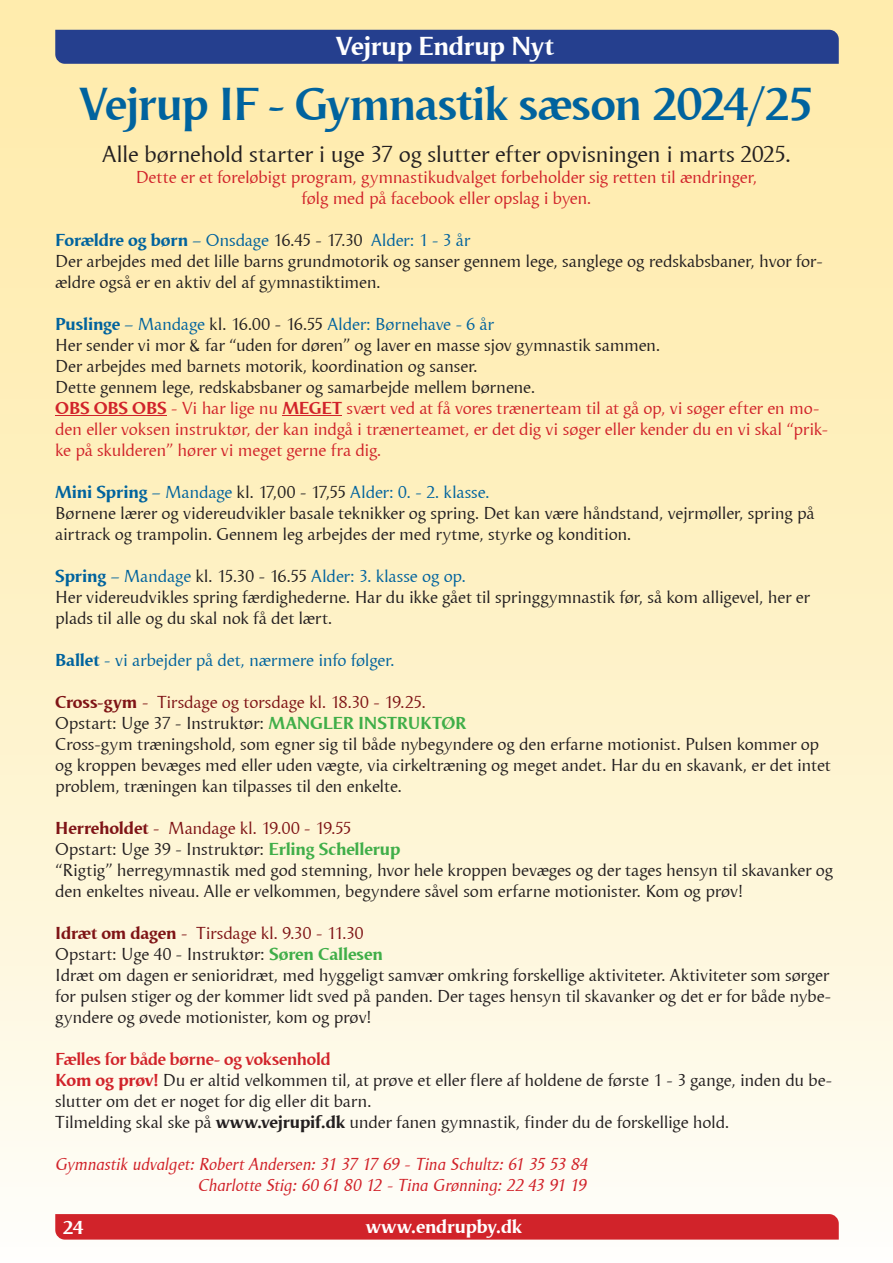
<style>
.page{position:relative;width:893px;height:1263px;background:#fff}
.page>*{position:absolute;margin:0;border:0;box-sizing:border-box;transform-origin:0 0}
.t1{font:48px "Odense Demi";letter-spacing:-.02em;color:#00639e}
.t2{font:700 27px "Odense";letter-spacing:-.015em;color:#fff}
.t3{font:24px "Odense";letter-spacing:-.015em;color:#231f20}
.t4{font:700 19.5px "Odense";letter-spacing:-.01em;color:#fff}
.t5{font:18px/21px "Odense";letter-spacing:-.015em;color:#231f20}
.t6{font:18px/21px "Odense";letter-spacing:-.015em;color:#d1232a;text-align:center}
.t7{font:italic 18px/21px "Odense";letter-spacing:-.01em;color:#d1232a;text-align:right}
.t8{font:18px "Odense";letter-spacing:-.015em;color:#00639e}
.t9{font:18px "Odense Demi";letter-spacing:-.01em;color:#d1232a}
.s1{font-weight:700;color:#00639e}
.s2{color:#00639e}
.s3{color:#231f20}
.s4{font-weight:700}
.s5{font-weight:700;color:#7f1416}
.s6{color:#7f1416}
.s7{font-weight:700;color:#40ae49}
.s8{font-weight:700;color:#d1232a}
</style>
<div class="page">
<div style="left:0;top:0;width:893px;height:1263px;background:linear-gradient(to bottom,#ffeaa3,#fefcf4)"></div>
<hr style="left:55px;top:416px;width:112px;height:1px;background:#d1232a">
<hr style="left:282px;top:416px;width:60px;height:1px;background:#d1232a">
<div style="left:55px;top:30px;width:784px;height:34px;background:#253f8e"></div>
<div style="left:55px;top:1214px;width:784px;height:25px;background:#d1232a"></div>
<h2 class="t2" style="left:336px;top:31px;width:219px">Vejrup Endrup Nyt</h2>
<h1 class="t1" style="left:79px;top:76px;width:735px">Vejrup IF - Gymnastik sæson 2024/25</h1>
<h3 class="t3" style="left:102px;top:140px;width:690px">Alle børnehold starter i uge 37 og slutter efter opvisningen i marts 2025.</h3>
<p class="t6" style="left:136px;top:166px;width:623px">Dette er et foreløbigt program, gymnastikudvalget forbeholder sig retten til ændringer, følg med på facebook eller opslag i byen.</p>
<p class="t5" style="left:55px;top:229px;width:769px"><span class="s1">Forældre og børn</span> <span class="s2">– Onsdage</span> 16.45 - 17.30 <span class="s2">Alder: 1 - 3 år<br></span>Der arbejdes med det lille barns grundmotorik og sanser gennem lege, sanglege og redskabsbaner, hvor for&shy;ældre også er en aktiv del af gymnastiktimen.</p>
<p class="t6" style="left:55px;top:313px;width:775px;text-align:left"><span class="s1">Puslinge</span> <span class="s2">– Mandage</span> <span class="s3">kl. 16.00 - 16.55</span> <span class="s2">Alder: Børnehave - 6 år<br></span><span class="s3">Her sender vi mor &amp; far “uden for døren” og laver en masse sjov gymnastik sammen.<br>Der arbejdes med barnets motorik, koordination og sanser.<br>Dette gennem lege, redskabsbaner og samarbejde mellem børnene.<br></span><span class="s4">OBS OBS OBS</span> - Vi har lige nu <span class="s4">MEGET</span> svært ved at få vores trænerteam til at gå op, vi søger efter en mo&shy;den eller voksen instruktør, der kan indgå i trænerteamet, er det dig vi søger eller kender du en vi skal “prik&shy;ke på skulderen” hører vi meget gerne fra dig.</p>
<p class="t5" style="left:55px;top:481px;width:761px"><span class="s1">Mini Spring</span> <span class="s2">– Mandage</span> kl. 17,00 - 17,55 <span class="s2">Alder: 0. - 2. klasse.<br></span>Børnene lærer og videreudvikler basale teknikker og spring. Det kan være håndstand, vejrmøller, spring på airtrack og trampolin. Gennem leg arbejdes der med rytme, styrke og kondition.</p>
<p class="t5" style="left:55px;top:565px;width:756px"><span class="s1">Spring</span> <span class="s2">– Mandage</span> kl. 15.30 - 16.55 <span class="s2">Alder: 3. klasse og op.<br></span>Her videreudvikles spring færdighederne. Har du ikke gået til springgymnastik før, så kom alligevel, her er plads til alle og du skal nok få det lært.</p>
<p class="t8" style="left:55px;top:649px;width:341px"><span class="s4">Ballet</span> - vi arbejder på det, nærmere info følger.</p>
<p class="t5" style="left:55px;top:691px;width:777px"><span class="s5">Cross-gym</span> <span class="s6">- Tirsdage og torsdage kl. 18.30 - 19.25.<br></span>Opstart: Uge 37 - Instruktør: <span class="s7">MANGLER INSTRUKTØR<br></span>Cross-gym træningshold, som egner sig til både nybegyndere og den erfarne motionist. Pulsen kommer op og kroppen bevæges med eller uden vægte, via cirkeltræning og meget andet. Har du en skavank, er det intet problem, træningen kan tilpasses til den enkelte.</p>
<p class="t5" style="left:55px;top:817px;width:779px"><span class="s5">Herreholdet</span> <span class="s6">- Mandage kl. 19.00 - 19.55<br></span>Opstart: Uge 39 - Instruktør: <span class="s7">Erling Schellerup<br></span>“Rigtig” herregymnastik med god stemning, hvor hele kroppen bevæges og der tages hensyn til skavanker og den enkeltes niveau. Alle er velkommen, begyndere såvel som erfarne motionister. Kom og prøv!</p>
<p class="t5" style="left:55px;top:922px;width:778px"><span class="s5">Idræt om dagen</span> <span class="s6">- Tirsdage kl. 9.30 - 11.30<br></span>Opstart: Uge 40 - Instruktør: <span class="s7">Søren Callesen<br></span>Idræt om dagen er senioridræt, med hyggeligt samvær omkring forskellige aktiviteter. Aktiviteter som sørger for pulsen stiger og der kommer lidt sved på panden. Der tages hensyn til skavanker og det er for både nybe&shy;gyndere og øvede motionister, kom og prøv!</p>
<p class="t9" style="left:55px;top:1048px;width:277px">Fælles for både børne- og voksenhold</p>
<p class="t5" style="left:55px;top:1069px;width:779px"><span class="s8">Kom og prøv!</span> Du er altid velkommen til, at prøve et eller flere af holdene de første 1 - 3 gange, inden du be&shy;slutter om det er noget for dig eller dit barn.<br>Tilmelding skal ske på <span class="s4">www.vejrupif.dk</span> under fanen gymnastik, finder du de forskellige hold.</p>
<p class="t7" style="left:55px;top:1153px;width:534px">Gymnastik udvalget: Robert Andersen: 31 37 17 69 - Tina Schultz: 61 35 53 84<br>Charlotte Stig: 60 61 80 12 - Tina Grønning: 22 43 91 19</p>
<p class="t4" style="left:63px;top:1217px;width:22px">24</p>
<p class="t4" style="left:366px;top:1215px;width:158px">www.endrupby.dk</p>
</div>
